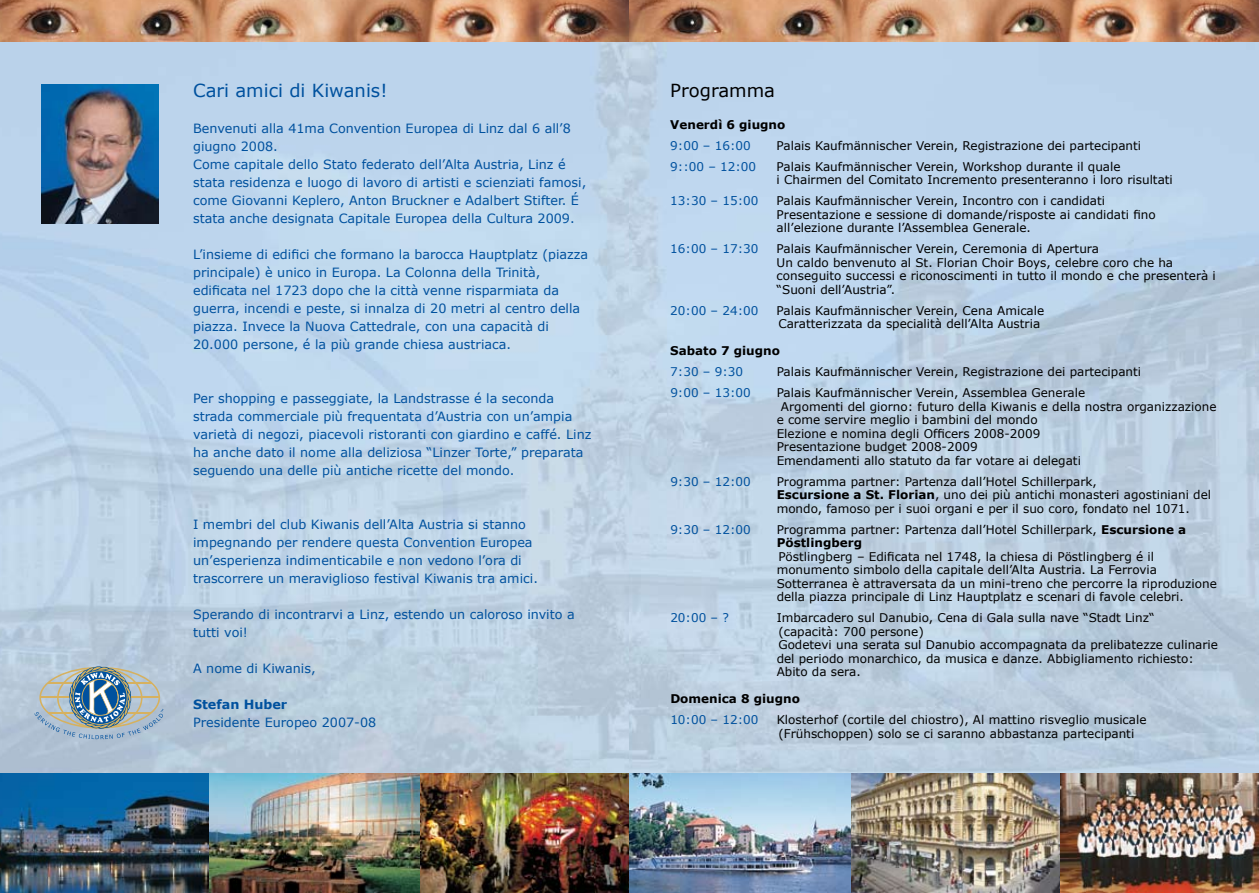
<style>
.page{position:relative;width:1259px;height:893px;background:#fff}
.page>*{position:absolute;margin:0;border:0;box-sizing:border-box;transform-origin:0 0}
.t1{font:18px "Verdana";color:#00519e}
.t2{font:18px "Verdana";color:#000}
.t3{font:12.75px/18px "Verdana";color:#00519e}
.t4{font:700 12.75px "Verdana";color:#00519e}
.t5{font:12px/13.5px "Verdana";color:#000}
.t6{font:12px "Verdana";color:#00519e}
.t7{font:700 12px "Verdana";color:#000}
.s1{font-weight:700}
</style>
<div class="page">
<img style="left:0;top:0;width:629px;height:773px">
<img style="left:42px;top:84px;width:116px;height:139px">
<svg style="left:34px;top:666px;width:130px;height:73px;background:#99adb8"></svg>
<img style="left:0;top:773px;width:629px;height:120px">
<img style="left:629px;top:0;width:630px;height:773px">
<img style="left:629px;top:773px;width:630px;height:120px">
<h1 class="t1" style="left:193px;top:79px;width:196px">Cari amici di Kiwanis!</h1>
<p class="t3" style="left:193px;top:119px;width:395px">Benvenuti alla 41ma Convention Europea di Linz dal 6 all’8 giugno 2008.<br>Come capitale dello Stato federato dell’Alta Austria, Linz é stata residenza e luogo di lavoro di artisti e scienziati famosi, come Giovanni Keplero, Anton Bruckner e Adalbert Stifter. É stata anche designata Capitale Europea della Cultura 2009.</p>
<p class="t3" style="left:193px;top:245px;width:397px">L’insieme di edifici che formano la barocca Hauptplatz (piazza principale) è unico in Europa. La Colonna della Trinità, edificata nel 1723 dopo che la città venne risparmiata da guerra, incendi e peste, si innalza di 20 metri al centro della piazza. Invece la Nuova Cattedrale, con una capacità di 20.000 persone, é la più grande chiesa austriaca.</p>
<p class="t3" style="left:193px;top:389px;width:400px">Per shopping e passeggiate, la Landstrasse é la seconda strada commerciale più frequentata d’Austria con un’ampia varietà di negozi, piacevoli ristoranti con giardino e caffé. Linz ha anche dato il nome alla deliziosa “Linzer Torte,” preparata seguendo una delle più antiche ricette del mondo.</p>
<p class="t3" style="left:193px;top:515px;width:346px">I membri del club Kiwanis dell’Alta Austria si stanno impegnando per rendere questa Convention Europea un’esperienza indimenticabile e non vedono l’ora di trascorrere un meraviglioso festival Kiwanis tra amici.</p>
<p class="t3" style="left:193px;top:605px;width:383px">Sperando di incontrarvi a Linz, estendo un caloroso invito a tutti voi!</p>
<p class="t3" style="left:193px;top:659px;width:124px">A nome di Kiwanis,</p>
<p class="t4" style="left:193px;top:696px;width:96px">Stefan Huber</p>
<p class="t3" style="left:193px;top:713px;width:185px">Presidente Europeo 2007-08</p>
<h1 class="t2" style="left:670px;top:79px;width:106px">Programma</h1>
<p class="t7" style="left:670px;top:117px;width:117px">Venerdì 6 giugno</p>
<p class="t6" style="left:670px;top:138px;width:82px">9:00 – 16:00</p>
<p class="t5" style="left:776px;top:138px;width:366px">Palais Kaufmännischer Verein, Registrazione dei partecipanti</p>
<p class="t6" style="left:670px;top:159px;width:87px">9::00 – 12:00</p>
<p class="t5" style="left:776px;top:159px;width:398px">Palais Kaufmännischer Verein, Workshop durante il quale<br>i Chairmen del Comitato Incremento presenteranno i loro risultati</p>
<p class="t6" style="left:670px;top:193px;width:90px">13:30 – 15:00</p>
<p class="t5" style="left:776px;top:194px;width:381px">Palais Kaufmännischer Verein, Incontro con i candidati<br>Presentazione e sessione di domande/risposte ai candidati fino all’elezione durante l’Assemblea Generale.</p>
<p class="t6" style="left:670px;top:241px;width:90px">16:00 – 17:30</p>
<p class="t5" style="left:776px;top:242px;width:441px">Palais Kaufmännischer Verein, Ceremonia di Apertura<br>Un caldo benvenuto al St. Florian Choir Boys, celebre coro che ha conseguito successi e riconoscimenti in tutto il mondo e che presenterà i “Suoni dell’Austria”.</p>
<p class="t6" style="left:670px;top:303px;width:90px">20:00 – 24:00</p>
<p class="t5" style="left:776px;top:303px;width:269px">Palais Kaufmännischer Verein, Cena Amicale<br>Caratterizzata da specialità dell’Alta Austria</p>
<p class="t7" style="left:670px;top:343px;width:111px">Sabato 7 giugno</p>
<p class="t6" style="left:670px;top:364px;width:74px">7:30 – 9:30</p>
<p class="t5" style="left:776px;top:365px;width:366px">Palais Kaufmännischer Verein, Registrazione dei partecipanti</p>
<p class="t6" style="left:670px;top:385px;width:82px">9:00 – 13:00</p>
<p class="t5" style="left:776px;top:386px;width:310px">Palais Kaufmännischer Verein, Assemblea Generale</p>
<p class="t5" style="left:781px;top:399px;width:437px">Argomenti del giorno: futuro della Kiwanis e della nostra organizzazione</p>
<p class="t5" style="left:776px;top:413px;width:262px">e come servire meglio i bambini del mondo</p>
<p class="t5" style="left:776px;top:426px;width:265px">Elezione e nomina degli Officers 2008-2009</p>
<p class="t5" style="left:776px;top:440px;width:202px">Presentazione budget 2008-2009</p>
<p class="t5" style="left:776px;top:453px;width:306px">Emendamenti allo statuto da far votare ai delegati</p>
<p class="t6" style="left:670px;top:474px;width:82px">9:30 – 12:00</p>
<p class="t5" style="left:776px;top:474px;width:436px">Programma partner: Partenza dall’Hotel Schillerpark,<br><span class="s1">Escursione a St. Florian</span>, uno dei più antichi monasteri agostiniani del mondo, famoso per i suoi organi e per il suo coro, fondato nel 1071.</p>
<p class="t6" style="left:670px;top:522px;width:82px">9:30 – 12:00</p>
<p class="t5" style="left:776px;top:522px;width:411px">Programma partner: Partenza dall’Hotel Schillerpark, <span class="s1">Escursione a<br>Pöstlingberg</span></p>
<p class="t5" style="left:776px;top:549px;width:442px">Pöstlingberg – Edificata nel 1748, la chiesa di Pöstlingberg é il monumento simbolo della capitale dell’Alta Austria. La Ferrovia Sotterranea è attraversata da un mini-treno che percorre la riproduzione della piazza principale di Linz Hauptplatz e scenari di favole celebri.</p>
<p class="t6" style="left:670px;top:610px;width:60px">20:00 – ?</p>
<p class="t5" style="left:776px;top:611px;width:443px">Imbarcadero sul Danubio, Cena di Gala sulla nave “Stadt Linz“ (capacità: 700 persone)<br>Godetevi una serata sul Danubio accompagnata da prelibatezze culinarie del periodo monarchico, da musica e danze. Abbigliamento richiesto:<br>Abito da sera.</p>
<p class="t7" style="left:670px;top:691px;width:131px">Domenica 8 giugno</p>
<p class="t6" style="left:670px;top:712px;width:90px">10:00 – 12:00</p>
<p class="t5" style="left:776px;top:713px;width:371px">Klosterhof (cortile del chiostro), Al mattino risveglio musicale (Frühschoppen) solo se ci saranno abbastanza partecipanti</p>
</div>
